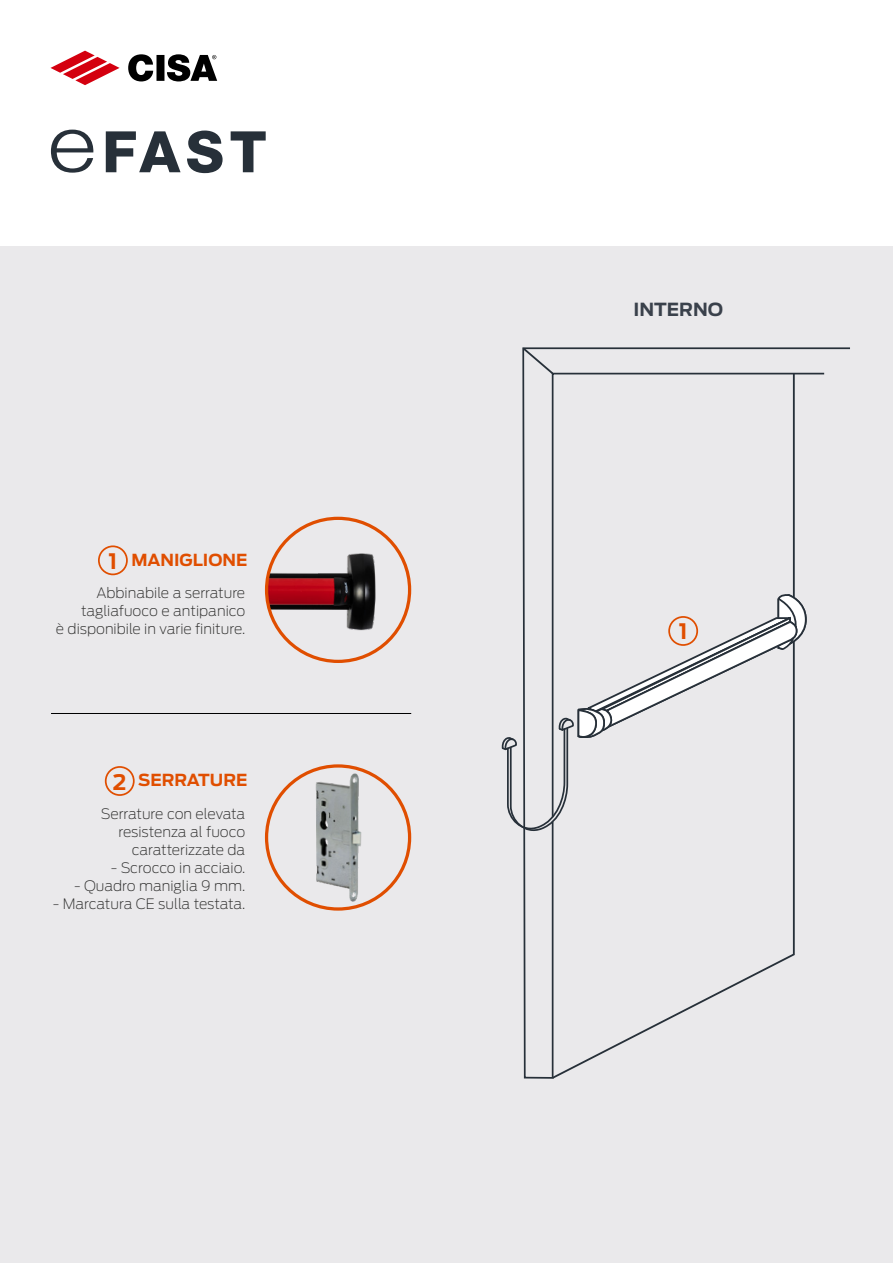
<style>
.page{position:relative;width:893px;height:1263px;background:#fff}
.page>*{position:absolute;margin:0;border:0;box-sizing:border-box;transform-origin:0 0}
.t1{font:700 21.3px "Antenna";color:#e04e00}
.t2{font:700 18px "Antenna";color:#3a414b}
.t3{font:700 16.5px "Antenna";color:#e04e00}
.t4{font:200 14.25px/18px "Antenna";color:#2e2e2d;text-align:right}
.s1{font-size:21.3px}
</style>
<div class="page">
<div style="left:0;top:247px;width:893px;height:1016px;background:#eae9eb"></div>
<div style="left:98px;top:545px;width:30px;height:30px;border:2px solid #e04e00;border-radius:50%"></div>
<img style="left:267px;top:518px;width:143px;height:143px;border-radius:72px">
<div style="left:265px;top:517px;width:146px;height:146px;border:3px solid #e04e00;border-radius:50%"></div>
<hr style="left:51px;top:713px;width:360px;height:1px;background:#000">
<svg style="left:51px;top:130px;width:215px;height:43px"></svg>
<svg style="left:128px;top:54px;width:89px;height:27px"></svg>
<svg style="left:50px;top:51px;width:70px;height:34px"></svg>
<svg style="left:522px;top:347px;width:274px;height:732px"></svg>
<svg style="left:502px;top:595px;width:305px;height:240px"></svg>
<div style="left:105px;top:766px;width:30px;height:30px;border:2px solid #e04e00;border-radius:50%"></div>
<img style="left:316px;top:773px;width:45px;height:129px">
<div style="left:265px;top:764px;width:146px;height:147px;border:3px solid #e04e00;border-radius:50%"></div>
<p class="t3" style="left:108px;top:548px;width:140px"><span class="s1">1</span> MANIGLIONE</p>
<p class="t4" style="left:56px;top:584px;width:191px">Abbinabile a serrature tagliafuoco e antipanico<br>è disponibile in varie finiture.</p>
<p class="t3" style="left:113px;top:769px;width:136px"><span class="s1">2</span> SERRATURE</p>
<p class="t4" style="left:101px;top:804px;width:146px">Serrature con elevata resistenza al fuoco caratterizzate da</p>
<p class="t4" style="left:111px;top:858px;width:136px">- Scrocco in acciaio.</p>
<p class="t4" style="left:74px;top:876px;width:173px">- Quadro maniglia 9 mm.</p>
<p class="t4" style="left:53px;top:894px;width:194px">- Marcatura CE sulla testata.</p>
<p class="t2" style="left:633px;top:297px;width:91px">INTERNO</p>
<h1 class="t1" style="left:679px;top:617px;width:10px">1</h1>
</div>
